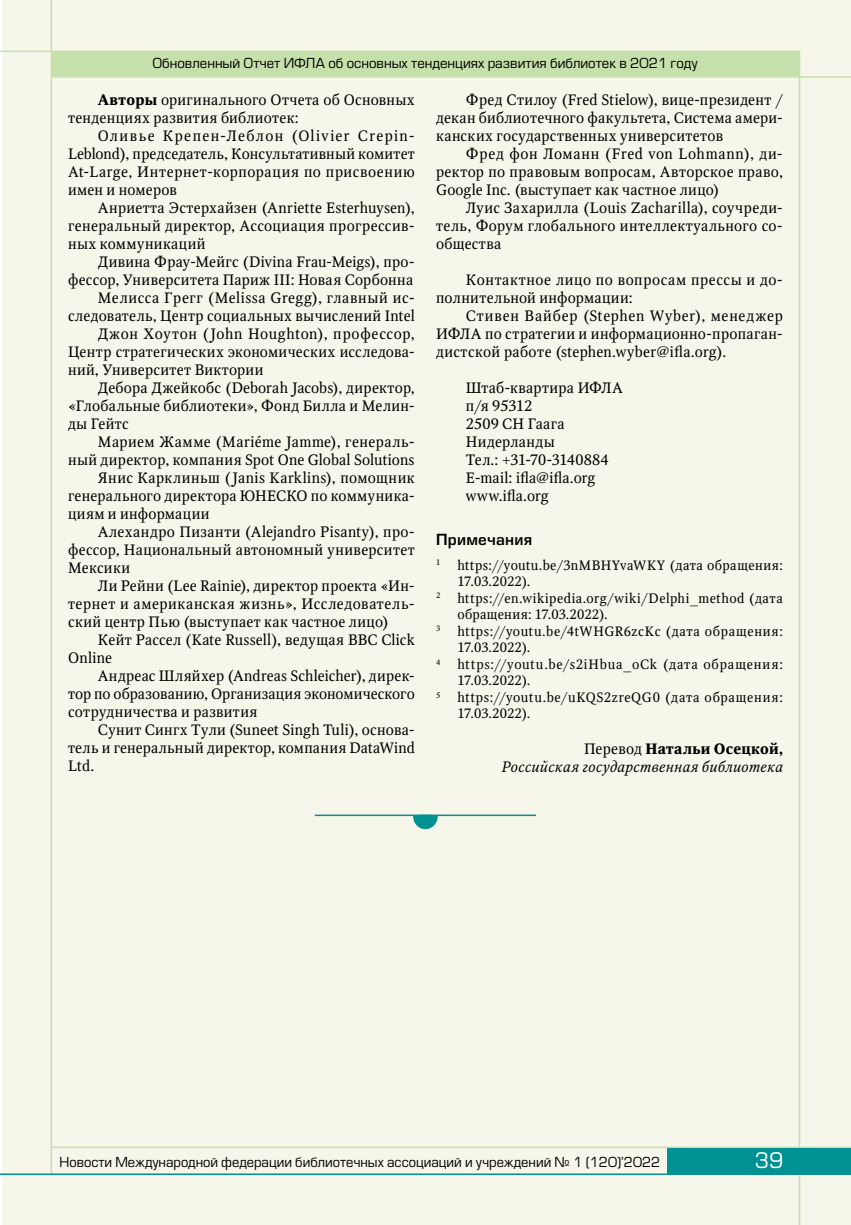
<style>
.page{position:relative;width:851px;height:1225px;background:#fff}
.page>*{position:absolute;margin:0;border:0;box-sizing:border-box;transform-origin:0 0}
.t1{font:21px "Europe";color:#fff}
.t2{font:15px/18px "Octava";letter-spacing:.025em;color:#000;text-align:justify}
.t3{font:italic 15px/18px "Octava";letter-spacing:.02em;color:#000;text-align:right}
.t4{font:15px "Octava";letter-spacing:.005em;color:#000}
.t5{font:15px "Octava";letter-spacing:.045em;color:#000}
.t6{font:15px "Europe Demi";letter-spacing:.015em;color:#000}
.t7{font:13.5px/16.5px "Octava";letter-spacing:.04em;color:#000}
.t8{font:13.5px "Europe";color:#000}
.t9{font:7.8px "Octava";color:#000}
.s1{font-weight:700}
.s2{font-style:normal}
.s3{font-weight:700;font-style:normal}
</style>
<div class="page">
<div style="left:2px;top:0;width:848px;height:1225px;background:#f7f6ea"></div>
<hr style="left:51px;top:1146px;width:799px;height:2px;background:#c5e0ab">
<hr style="left:51px;top:76px;width:799px;height:2px;background:#c5e0ab">
<hr style="left:798px;top:51px;width:2px;height:1174px;background:#c5e0ab">
<hr style="left:0;top:51px;width:799px;height:1px;background:#c5e0ab">
<hr style="left:51px;top:0;width:1px;height:1173px;background:#c5e0ab">
<div style="left:667px;top:1148px;width:183px;height:26px;background:#009193"></div>
<hr style="left:0;top:1173px;width:850px;height:2px;background:#009192">
<div style="left:52px;top:52px;width:747px;height:24px;background:#c5e0ab"></div>
<hr style="left:315px;top:814px;width:221px;height:2px;background:#009192">
<svg style="left:413px;top:814px;width:25px;height:15px"></svg>
<p class="t8" style="left:152px;top:55px;width:546px">Обновленный Отчет ИФЛА об основных тенденциях развития библиотек в 2021 году</p>
<p class="t2" style="left:68px;top:91px;width:348px;text-indent:30px"><span class="s1">Авторы</span> оригинального Отчета об Основных тенденциях развития библиотек:</p>
<p class="t2" style="left:68px;top:127px;width:348px;text-indent:30px">Оливье Крепен-Леблон (Olivier Crepin-Leblond), председатель, Консультативный комитет At-Large, Интернет-корпорация по присвоению имен и номеров</p>
<p class="t2" style="left:68px;top:199px;width:348px;text-indent:30px">Анриетта Эстерхайзен (Anriette Esterhuysen), генеральный директор, Ассоциация прогрессив&shy;ных коммуникаций</p>
<p class="t2" style="left:98px;top:253px;width:318px">Дивина Фрау-Мейгс (Divina Frau-Meigs), про-</p>
<p class="t2" style="left:68px;top:271px;width:346px">фессор, Университета Париж III: Новая Сорбонна</p>
<p class="t2" style="left:98px;top:289px;width:318px">Мелисса Грегг (Melissa Gregg), главный ис-</p>
<p class="t2" style="left:68px;top:307px;width:348px">следователь, Центр социальных вычислений Intel</p>
<p class="t2" style="left:98px;top:325px;width:318px">Джон Хоутон (John Houghton), профессор,</p>
<p class="t2" style="left:68px;top:343px;width:348px">Центр стратегических экономических исследова-</p>
<p class="t2" style="left:68px;top:361px;width:197px">ний, Университет Виктории</p>
<p class="t2" style="left:98px;top:379px;width:318px">Дебора Джейкобс (Deborah Jacobs), директор,</p>
<p class="t2" style="left:68px;top:397px;width:348px">«Глобальные библиотеки», Фонд Билла и Мелин-</p>
<p class="t2" style="left:68px;top:415px;width:62px">ды Гейтс</p>
<p class="t2" style="left:98px;top:433px;width:318px">Марием Жамме (Mariéme Jamme), генераль-</p>
<p class="t2" style="left:68px;top:451px;width:348px">ный директор, компания Spot One Global Solutions</p>
<p class="t2" style="left:98px;top:469px;width:318px">Янис Карклиньш (Janis Karklins), помощник</p>
<p class="t2" style="left:68px;top:487px;width:348px">генерального директора ЮНЕСКО по коммуника-</p>
<p class="t2" style="left:68px;top:505px;width:143px">циям и информации</p>
<p class="t2" style="left:98px;top:523px;width:318px">Алехандро Пизанти (Alejandro Pisanty), про-</p>
<p class="t2" style="left:68px;top:541px;width:348px">фессор, Национальный автономный университет</p>
<p class="t2" style="left:68px;top:559px;width:64px">Мексики</p>
<p class="t2" style="left:98px;top:577px;width:318px">Ли Рейни (Lee Rainie), директор проекта «Ин-</p>
<p class="t5" style="left:68px;top:595px;width:348px">тернет и американская жизнь», Исследователь-</p>
<p class="t2" style="left:68px;top:613px;width:322px">ский центр Пью (выступает как частное лицо)</p>
<p class="t2" style="left:98px;top:631px;width:318px">Кейт Рассел (Kate Russell), ведущая BBC Click</p>
<p class="t2" style="left:68px;top:649px;width:45px">Online</p>
<p class="t2" style="left:98px;top:667px;width:318px">Андреас Шляйхер (Andreas Schleicher), дирек-</p>
<p class="t4" style="left:68px;top:685px;width:348px">тор по образованию, Организация экономического</p>
<p class="t2" style="left:68px;top:703px;width:191px">сотрудничества и развития</p>
<p class="t2" style="left:98px;top:721px;width:318px">Сунит Сингх Тули (Suneet Singh Tuli), основа-</p>
<p class="t2" style="left:68px;top:739px;width:348px">тель и генеральный директор, компания DataWind</p>
<p class="t2" style="left:68px;top:757px;width:28px">Ltd.</p>
<p class="t2" style="left:436px;top:91px;width:348px;text-indent:30px">Фред Стилоу (Fred Stielow), вице-президент / декан библиотечного факультета, Система амери&shy;канских государственных университетов</p>
<p class="t2" style="left:436px;top:145px;width:348px;text-indent:30px">Фред фон Ломанн (Fred von Lohmann), ди&shy;ректор по правовым вопросам, Авторское право, Google Inc. (выступает как частное лицо)</p>
<p class="t2" style="left:436px;top:199px;width:348px;text-indent:30px">Луис Захарилла (Louis Zacharilla), соучреди&shy;тель, Форум глобального интеллектуального со&shy;общества</p>
<p class="t2" style="left:436px;top:271px;width:348px;text-indent:30px">Контактное лицо по вопросам прессы и до&shy;полнительной информации:</p>
<p class="t2" style="left:436px;top:307px;width:348px;text-indent:30px">Стивен Вайбер (Stephen Wyber), менеджер ИФЛА по стратегии и информационно-пропаган&shy;дистской работе (stephen.wyber@ifla.org).</p>
<p class="t2" style="left:466px;top:379px;width:158px;text-align:left">Штаб-квартира ИФЛА п/я 95312<br>2509 CH Гаага<br>Нидерланды<br>Тел.: +31-70-3140884<br>E-mail: ifla@ifla.org www.ifla.org</p>
<p class="t6" style="left:436px;top:530px;width:97px">Примечания</p>
<p class="t9" style="left:436px;top:558px;width:6px">1</p>
<p class="t7" style="left:457px;top:557px;width:327px">https://youtu.be/3nMBHYvaWKY (дата обращения:<br>17.03.2022).</p>
<p class="t9" style="left:436px;top:591px;width:6px">2</p>
<p class="t7" style="left:457px;top:590px;width:327px">https://en.wikipedia.org/wiki/Delphi_method (дата обращения: 17.03.2022).</p>
<p class="t9" style="left:436px;top:624px;width:6px">3</p>
<p class="t7" style="left:457px;top:623px;width:327px">https://youtu.be/4tWHGR6zcKc (дата обращения:<br>17.03.2022).</p>
<p class="t9" style="left:436px;top:657px;width:6px">4</p>
<p class="t7" style="left:457px;top:656px;width:327px">https://youtu.be/s2iHbua_oCk (дата обращения:<br>17.03.2022).</p>
<p class="t9" style="left:436px;top:690px;width:6px">5</p>
<p class="t7" style="left:457px;top:689px;width:327px">https://youtu.be/uKQS2zreQG0 (дата обращения:<br>17.03.2022).</p>
<p class="t3" style="left:501px;top:740px;width:283px"><span class="s2">Перевод</span> <span class="s3">Натальи Осецкой,<br></span>Российская государственная библиотека</p>
<p class="t8" style="left:59px;top:1154px;width:602px">Новости Международной федерации библиотечных ассоциаций и учреждений № 1 (120)’2022</p>
<h1 class="t1" style="left:754px;top:1148px;width:30px">39</h1>
</div>
